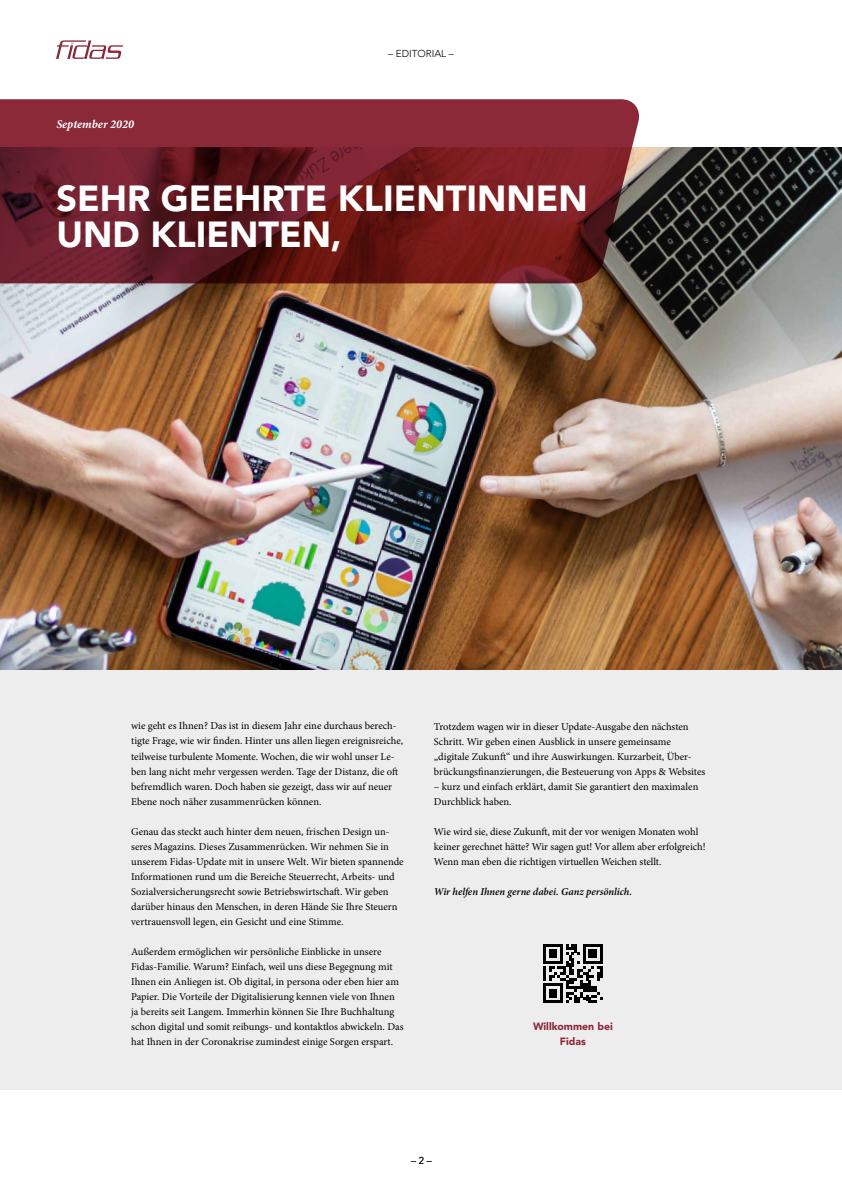
<style>
.page{position:relative;width:842px;height:1191px;background:#fff}
.page>*{position:absolute;margin:0;border:0;box-sizing:border-box;transform-origin:0 0}
.t1{font:900 36px/36px "Avenir";color:#fff}
.t2{font:italic 700 12px "Minion Pro";color:#fff}
.t3{font:10.5px/15px "Minion Pro";color:#000}
.t4{font:italic 600 10.5px "Minion Pro";color:#000}
.t5{font:900 10.5px/15px "Avenir";color:#8b2939;text-align:center}
.t6{font:300 10px "Avenir";color:#000}
</style>
<div class="page">
<div style="left:0;top:253px;width:842px;height:836px;background:#eeeded"></div>
<img style="left:0;top:148px;width:842px;height:521px">
<svg style="left:0;top:99px;width:644px;height:184px;background:#712128"></svg>
<svg style="left:56px;top:40px;width:67px;height:19px"></svg>
<svg style="left:543px;top:944px;width:60px;height:59px"></svg>
<p class="t2" style="left:56px;top:116px;width:79px">September 2020</p>
<p class="t6" style="left:388px;top:48px;width:67px">– EDITORIAL –</p>
<h1 class="t1" style="left:56px;top:180px;width:533px">SEHR GEEHRTE KLIENTINNEN<br>UND KLIENTEN,</h1>
<p class="t3" style="left:131px;top:718px;width:274px">wie geht es Ihnen? Das ist in diesem Jahr eine durchaus berech&shy;tigte Frage, wie wir finden. Hinter uns allen liegen ereignisreiche, teilweise turbulente Momente. Wochen, die wir wohl unser Le&shy;ben lang nicht mehr vergessen werden. Tage der Distanz, die oft befremdlich waren. Doch haben sie gezeigt, dass wir auf neuer Ebene noch näher zusammenrücken können.</p>
<p class="t3" style="left:131px;top:823px;width:274px">Genau das steckt auch hinter dem neuen, frischen Design un&shy;seres Magazins. Dieses Zusammenrücken. Wir nehmen Sie in unserem Fidas-Update mit in unsere Welt. Wir bieten spannende Informationen rund um die Bereiche Steuerrecht, Arbeits- und Sozialversicherungsrecht sowie Betriebswirtschaft. Wir geben darüber hinaus den Menschen, in deren Hände Sie Ihre Steuern vertrauensvoll legen, ein Gesicht und eine Stimme.</p>
<p class="t3" style="left:131px;top:943px;width:274px">Außerdem ermöglichen wir persönliche Einblicke in unsere Fidas-Familie. Warum? Einfach, weil uns diese Begegnung mit Ihnen ein Anliegen ist. Ob digital, in persona oder eben hier am Papier. Die Vorteile der Digitalisierung kennen viele von Ihnen ja bereits seit Langem. Immerhin können Sie Ihre Buchhaltung schon digital und somit reibungs- und kontaktlos abwickeln. Das hat Ihnen in der Coronakrise zumindest einige Sorgen erspart.</p>
<p class="t3" style="left:434px;top:718px;width:273px">Trotzdem wagen wir in dieser Update-Ausgabe den nächsten Schritt. Wir geben einen Ausblick in unsere gemeinsame „digitale Zukunft“ und ihre Auswirkungen. Kurzarbeit, Über&shy;brückungsfinanzierungen, die Besteuerung von Apps &amp; Websites</p>
<p class="t3" style="left:434px;top:779px;width:266px">– kurz und einfach erklärt, damit Sie garantiert den maximalen<br>Durchblick haben.</p>
<p class="t3" style="left:434px;top:824px;width:273px">Wie wird sie, diese Zukunft, mit der vor wenigen Monaten wohl keiner gerechnet hätte? Wir sagen gut! Vor allem aber erfolgreich!<br>Wenn man eben die richtigen virtuellen Weichen stellt.</p>
<p class="t4" style="left:434px;top:884px;width:200px">Wir helfen Ihnen gerne dabei. Ganz persönlich.</p>
<p class="t5" style="left:533px;top:1018px;width:81px">Willkommen bei<br>Fidas</p>
<p class="t6" style="left:411px;top:1155px;width:22px">– 2 –</p>
</div>
